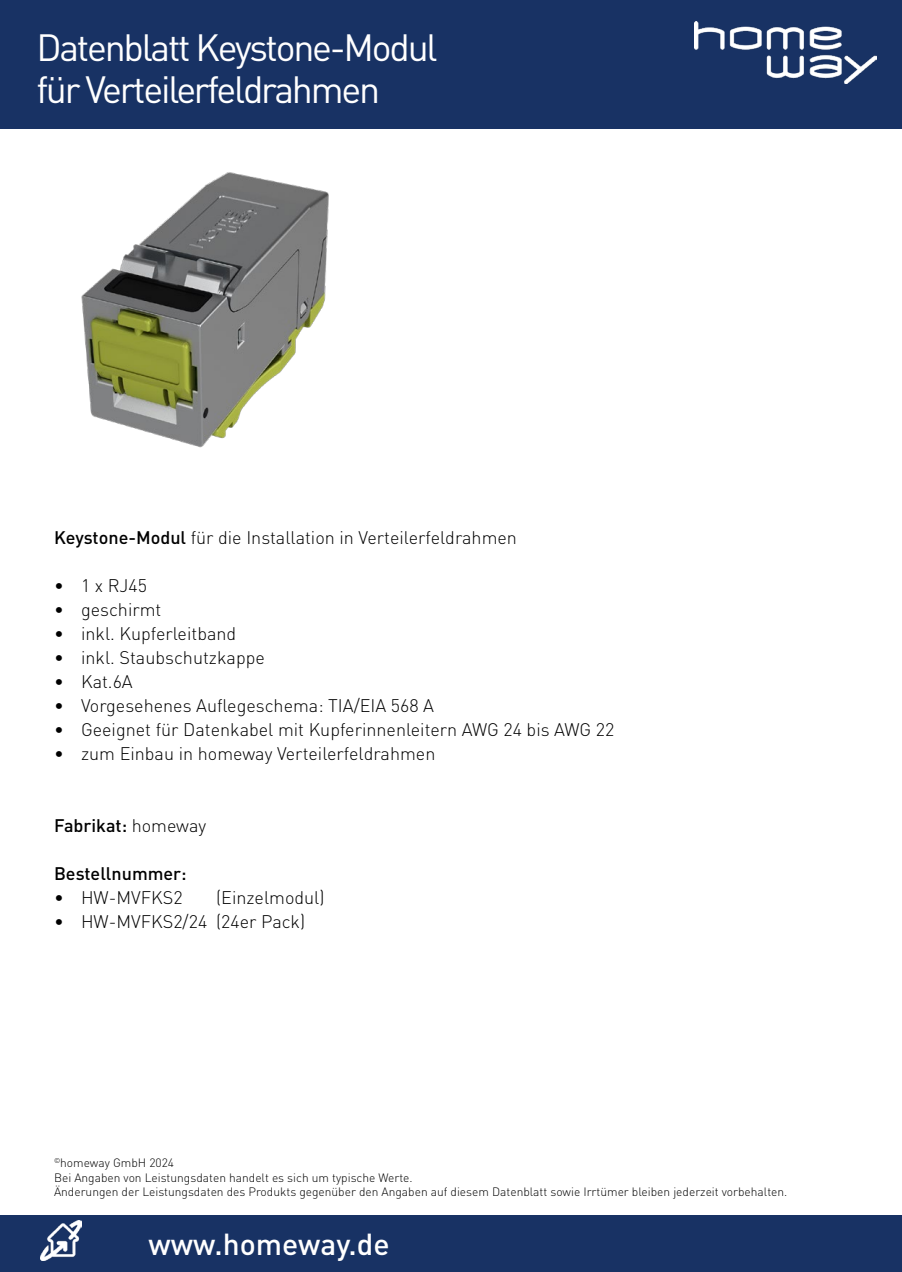
<style>
.page{position:relative;width:902px;height:1272px;background:#fff}
.page>*{position:absolute;margin:0;border:0;box-sizing:border-box;transform-origin:0 0}
.t1{font:37.5px/42px "DIN";letter-spacing:-.06em;color:#fff}
.t2{font:500 30px "DIN";color:#fff}
.t3{font:300 18px "DIN";color:#000}
.t4{font:500 18px "DIN";color:#000}
.t5{font:300 12px/14.4px "DIN";color:#000}
.s1{font-weight:500}
.s2{font-weight:300}
</style>
<div class="page">
<div style="left:0;top:0;width:901px;height:128px;background:#183264"></div>
<div style="left:0;top:1215px;width:901px;height:56px;background:#183264"></div>
<img style="left:694px;top:22px;width:182px;height:61px">
<img style="left:41px;top:1220px;width:41px;height:40px">
<img style="left:81px;top:172px;width:248px;height:276px">
<h1 class="t1" style="left:36px;top:26px;width:403px">Datenblatt Keystone-Modul für Verteilerfeldrahmen</h1>
<p class="t3" style="left:54px;top:526px;width:464px"><span class="s1">Keystone-Modul</span> für die Installation in Verteilerfeldrahmen</p>
<p class="t3" style="left:54px;top:574px;width:95px">• 1 x RJ45</p>
<p class="t3" style="left:54px;top:598px;width:109px">• geschirmt</p>
<p class="t3" style="left:54px;top:622px;width:184px">• inkl. Kupferleitband</p>
<p class="t3" style="left:54px;top:646px;width:212px">• inkl. Staubschutzkappe</p>
<p class="t3" style="left:54px;top:670px;width:80px">• Kat.6A</p>
<p class="t3" style="left:54px;top:694px;width:381px">• Vorgesehenes Auflegeschema: TIA/EIA 568 A</p>
<p class="t3" style="left:54px;top:718px;width:561px">• Geeignet für Datenkabel mit Kupferinnenleitern AWG 24 bis AWG 22</p>
<p class="t3" style="left:54px;top:742px;width:383px">• zum Einbau in homeway Verteilerfeldrahmen</p>
<p class="t4" style="left:54px;top:813px;width:154px">Fabrikat: <span class="s2">homeway</span></p>
<p class="t4" style="left:54px;top:861px;width:134px">Bestellnummer:</p>
<p class="t3" style="left:54px;top:886px;width:130px">• HW-MVFKS2</p>
<p class="t3" style="left:216px;top:886px;width:110px">(Einzelmodul)</p>
<p class="t3" style="left:54px;top:910px;width:253px">• HW-MVFKS2/24 (24er Pack)</p>
<p class="t5" style="left:54px;top:1155px;width:734px"><sup>©</sup>homeway GmbH 2024<br>Bei Angaben von Leistungsdaten handelt es sich um typische Werte.<br>Änderungen der Leistungsdaten des Produkts gegenüber den Angaben auf diesem Datenblatt sowie Irrtümer bleiben jederzeit vorbehalten.</p>
<h2 class="t2" style="left:148px;top:1225px;width:243px">www.homeway.de</h2>
</div>
